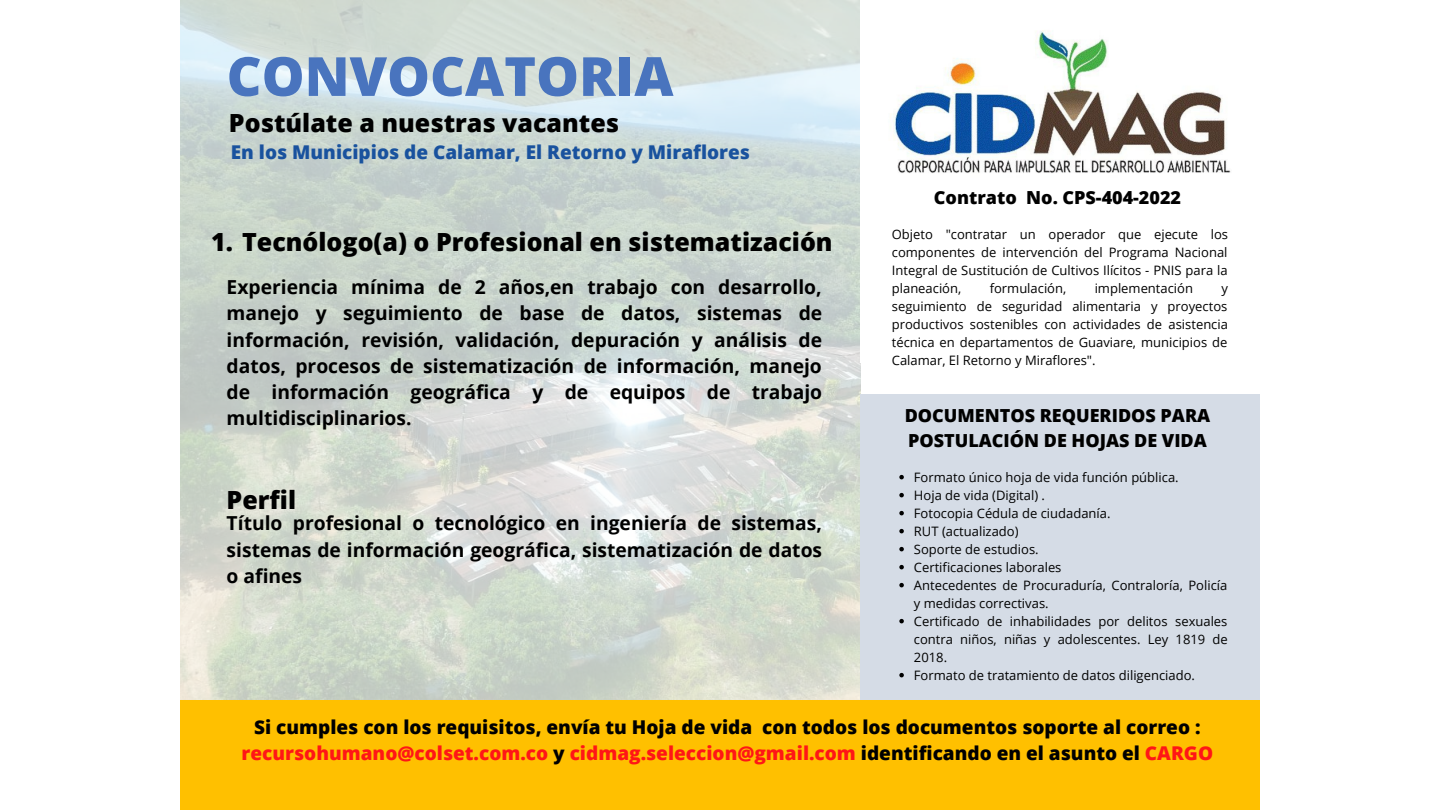
<style>
.page{position:relative;width:1440px;height:810px;background:#fff}
.page>*{position:absolute;margin:0;border:0;box-sizing:border-box;transform-origin:0 0}
.t1{font:800 54px "Open Sans";color:#4974be}
.t2{font:800 25px "Open Sans";color:#000}
.t3{font:700 19.3px/26.2px "Open Sans";color:#000;text-align:justify}
.t4{font:800 19px/26.2px "Open Sans";color:#000;text-align:center}
.t5{font:800 19px "Open Sans";color:#19529e}
.t6{font:800 18px/24.8px "Open Sans";color:#000}
.t7{font:13px/18px "Open Sans";color:#000;text-align:justify}
.s1{color:#ff1616}
</style>
<div class="page">
<img style="left:180px;top:0;width:680px;height:700px">
<div style="left:860px;top:394px;width:400px;height:307px;background:#d5dce6"></div>
<div style="left:180px;top:701px;width:1079px;height:109px;background:#ffc000"></div>
<img style="left:890px;top:30px;width:341px;height:143px">
<svg style="left:899px;top:475px;width:5px;height:4px"></svg>
<svg style="left:899px;top:493px;width:5px;height:4px"></svg>
<svg style="left:899px;top:511px;width:5px;height:4px"></svg>
<svg style="left:899px;top:529px;width:5px;height:4px"></svg>
<svg style="left:899px;top:547px;width:5px;height:4px"></svg>
<svg style="left:899px;top:565px;width:5px;height:4px"></svg>
<svg style="left:899px;top:583px;width:5px;height:4px"></svg>
<svg style="left:899px;top:619px;width:5px;height:4px"></svg>
<svg style="left:899px;top:673px;width:5px;height:4px"></svg>
<h1 class="t1" style="left:227px;top:38px;width:448px">CONVOCATORIA</h1>
<h2 class="t2" style="left:229px;top:106px;width:392px">Postúlate a nuestras vacantes</h2>
<h3 class="t5" style="left:231px;top:139px;width:521px">En los Municipios de Calamar, El Retorno y Miraflores</h3>
<h2 class="t2" style="left:211px;top:225px;width:623px">1. Tecnólogo(a) o Profesional en sistematización</h2>
<p class="t3" style="left:227px;top:274px;width:597px">Experiencia mínima de 2 años,en trabajo con desarrollo, manejo y seguimiento de base de datos, sistemas de información, revisión, validación, depuración y análisis de datos, procesos de sistematización de información, manejo de información geográfica y de equipos de trabajo multidisciplinarios.</p>
<h2 class="t2" style="left:227px;top:482px;width:71px">Perfil</h2>
<h3 class="t3" style="left:227px;top:510px;width:597px">Título profesional o tecnológico en ingeniería de sistemas, sistemas de información geográfica, sistematización de datos o afines</h3>
<h3 class="t6" style="left:934px;top:185px;width:249px">Contrato No. CPS-404-2022</h3>
<p class="t7" style="left:892px;top:225px;width:338px">Objeto "contratar un operador que ejecute los componentes de intervención del Programa Nacional Integral de Sustitución de Cultivos Ilícitos - PNIS para la planeación,</p>
<p class="t7" style="left:990px;top:279px;width:78px">formulación,</p>
<p class="t7" style="left:1095px;top:279px;width:100px">implementación</p>
<p class="t7" style="left:892px;top:279px;width:338px;text-indent:330px">y seguimiento de seguridad alimentaria y proyectos productivos sostenibles con actividades de asistencia técnica en departamentos de Guaviare, municipios de Calamar, El Retorno y Miraflores".</p>
<h3 class="t6" style="left:905px;top:403px;width:307px">DOCUMENTOS REQUERIDOS PARA<br>POSTULACIÓN DE HOJAS DE VIDA</h3>
<p class="t7" style="left:914px;top:468px;width:315px;text-align:left">Formato único hoja de vida función pública.<br>Hoja de vida (Digital) .<br>Fotocopia Cédula de ciudadanía.<br>RUT (actualizado)<br>Soporte de estudios.<br>Certificaciones laborales<br>Antecedentes de Procuraduría, Contraloría, Policía y medidas correctivas.<br>Certificado de inhabilidades por delitos sexuales contra niños, niñas y adolescentes. Ley 1819 de 2018.<br>Formato de tratamiento de datos diligenciado.</p>
<h3 class="t4" style="left:242px;top:713px;width:973px">Si cumples con los requisitos, envía tu Hoja de vida con todos los documentos soporte al correo : <span class="s1">recursohumano@colset.com.co</span> y <span class="s1">cidmag.seleccion@gmail.com</span> identificando en el asunto el <span class="s1">CARGO</span></h3>
</div>
